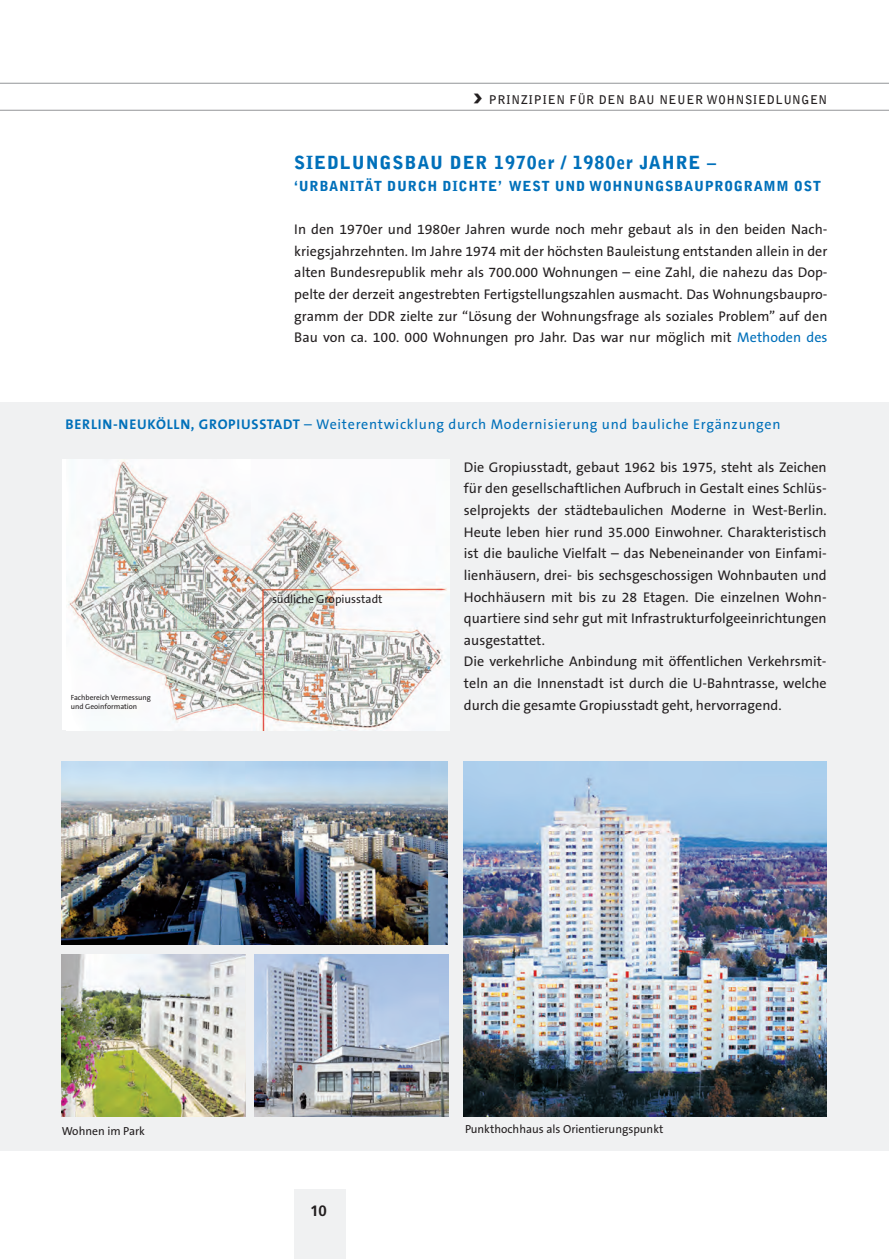
<style>
.page{position:relative;width:889px;height:1259px;background:#fff}
.page>*{position:absolute;margin:0;border:0;box-sizing:border-box;transform-origin:0 0}
.t1{font:900 31.5px "Bell Gothic Std";color:#231f20}
.t2{font:900 18px "Bell Gothic Std";letter-spacing:.05em;color:#0070ba}
.t3{font:700 15px "Frutiger";color:#231f20}
.t4{font:14.1px/21.6px "The Sans B5 Plain";color:#231f20;text-align:justify}
.t5{font:14.1px "The Sans B5 Plain";letter-spacing:.05em;color:#0070ba}
.t6{font:900 13.8px "Bell Gothic Std";letter-spacing:.05em;color:#0070ba}
.t7{font:700 12px "Bell Gothic Std";letter-spacing:.05em;color:#231f20}
.t8{font:11.7px "The Sans B5 Plain";color:#231f20}
.t9{font:7.5px/9px "The Sans B5 Plain";color:#231f20}
.s1{color:#0070ba}
.s2{font-family:"The Sans B7";font-weight:700}
</style>
<div class="page">
<div style="left:0;top:402px;width:889px;height:748px;background:#f0f1f2"></div>
<hr style="left:0;top:110px;width:889px;height:1px;background:#939598">
<hr style="left:0;top:83px;width:889px;height:1px;background:#939598">
<div style="left:294px;top:1189px;width:51px;height:70px;background:#f0f1f2"></div>
<img style="left:61px;top:761px;width:387px;height:183px">
<img style="left:464px;top:761px;width:362px;height:355px">
<img style="left:61px;top:954px;width:184px;height:162px">
<img style="left:255px;top:954px;width:193px;height:162px">
<img style="left:67px;top:459px;width:382px;height:271px">
<h1 class="t1" style="left:472px;top:84px;width:12px">›</h1>
<p class="t7" style="left:489px;top:95px;width:340px">PRINZIPIEN FÜR DEN BAU NEUER WOHNSIEDLUNGEN</p>
<p class="t2" style="left:294px;top:156px;width:423px">SIEDLUNGSBAU DER 1970er / 1980er JAHRE –</p>
<p class="t6" style="left:294px;top:181px;width:528px">‘URBANITÄT DURCH DICHTE’ WEST UND WOHNUNGSBAUPROGRAMM OST</p>
<p class="t4" style="left:294px;top:219px;width:535px">In den 1970er und 1980er Jahren wurde noch mehr gebaut als in den beiden Nach&shy;kriegsjahrzehnten. Im Jahre 1974 mit der höchsten Bauleistung entstanden allein in der alten Bundesrepublik mehr als 700.000 Wohnungen – eine Zahl, die nahezu das Dop&shy;pelte der derzeit angestrebten Fertigstellungszahlen ausmacht. Das Wohnungsbaupro&shy;gramm der DDR zielte zur “Lösung der Wohnungsfrage als soziales Problem” auf den Bau von ca. 100. 000 Wohnungen pro Jahr. Das war nur möglich mit <span class="s1">Methoden des</span></p>
<p class="t5" style="left:66px;top:416px;width:716px"><span class="s2">BERLIN-NEUKÖLLN, GROPIUSSTADT</span> – Weiterentwicklung durch Modernisierung und bauliche Ergänzungen</p>
<p class="t9" style="left:71px;top:693px;width:82px">Fachbereich Vermessung und Geoinformation</p>
<p class="t8" style="left:272px;top:593px;width:112px">südliche Gropiusstadt</p>
<p class="t4" style="left:464px;top:457px;width:364px;text-align:left">Die Gropiusstadt, gebaut 1962 bis 1975, steht als Zeichen für den gesellschaftlichen Aufbruch in Gestalt eines Schlüs&shy;selprojekts der städtebaulichen Moderne in West-Berlin.<br>Heute leben hier rund 35.000 Einwohner. Charakteristisch ist die bauliche Vielfalt – das Nebeneinander von Einfami&shy;lienhäusern, drei- bis sechsgeschossigen Wohnbauten und Hochhäusern mit bis zu 28 Etagen. Die einzelnen Wohn&shy;quartiere sind sehr gut mit Infrastrukturfolgeeinrichtungen ausgestattet.<br>Die verkehrliche Anbindung mit öffentlichen Verkehrsmit&shy;teln an die Innenstadt ist durch die U-Bahntrasse, welche durch die gesamte Gropiusstadt geht, hervorragend.</p>
<p class="t8" style="left:62px;top:1124px;width:85px">Wohnen im Park</p>
<p class="t8" style="left:465px;top:1123px;width:200px">Punkthochhaus als Orientierungspunkt</p>
<p class="t3" style="left:310px;top:1204px;width:18px">10</p>
</div>
